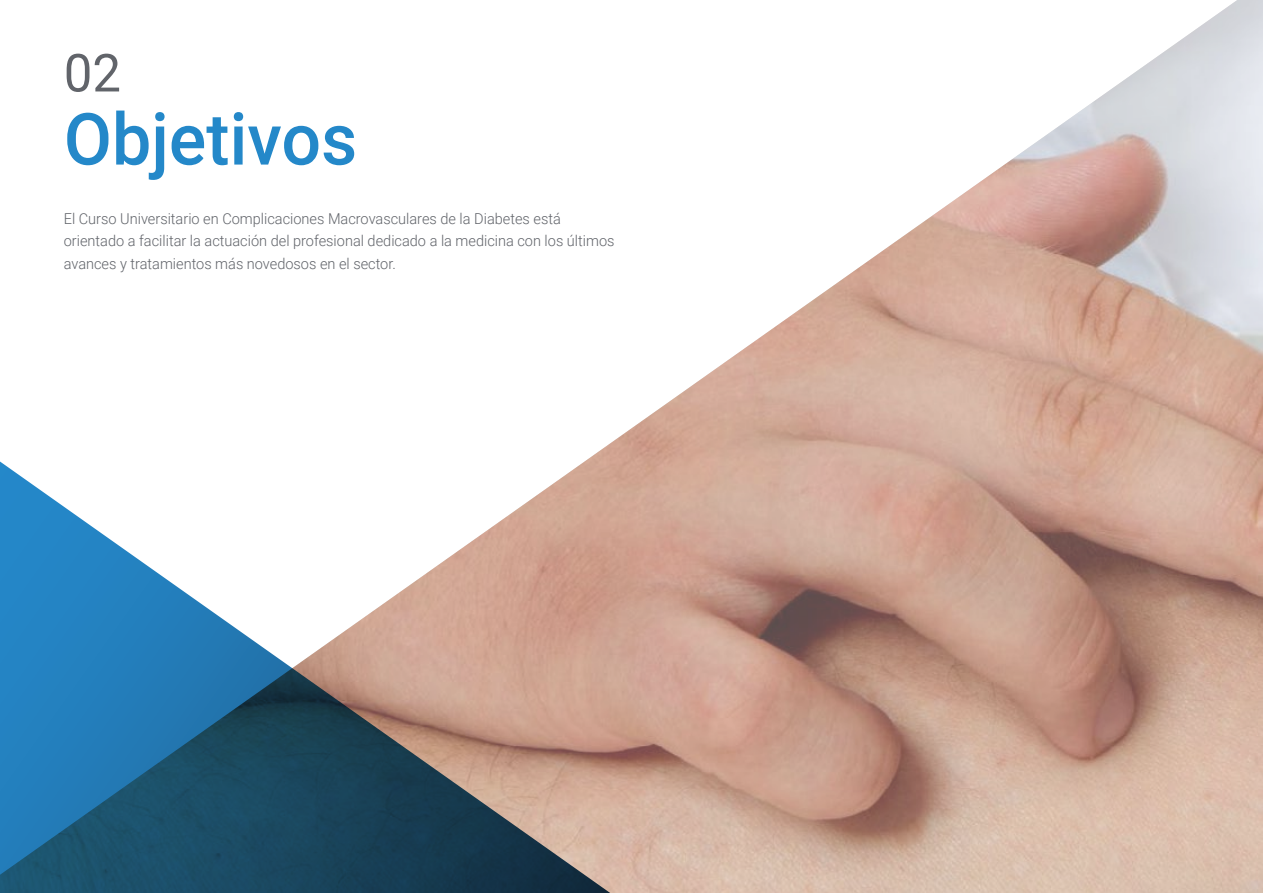
<style>
.page{position:relative;width:1263px;height:893px;background:#fff}
.page>*{position:absolute;margin:0;border:0;box-sizing:border-box;transform-origin:0 0}
.t1{font:500 72px "Roboto";color:#2488c9}
.t2{font:52.5px "Roboto";color:#61646a}
.t3{font:300 15px/22.5px "Roboto";color:#61646a}
</style>
<div class="page">
<img style="left:607px;top:0;width:656px;height:893px">
<svg style="left:0;top:446px;width:640px;height:447px"></svg>
<h2 class="t2" style="left:64px;top:36px;width:59px">02</h2>
<h1 class="t1" style="left:64px;top:89px;width:295px">Objetivos</h1>
<p class="t3" style="left:64px;top:207px;width:552px">El Curso Universitario en Complicaciones Macrovasculares de la Diabetes está orientado a facilitar la actuación del profesional dedicado a la medicina con los últimos avances y tratamientos más novedosos en el sector.</p>
</div>
